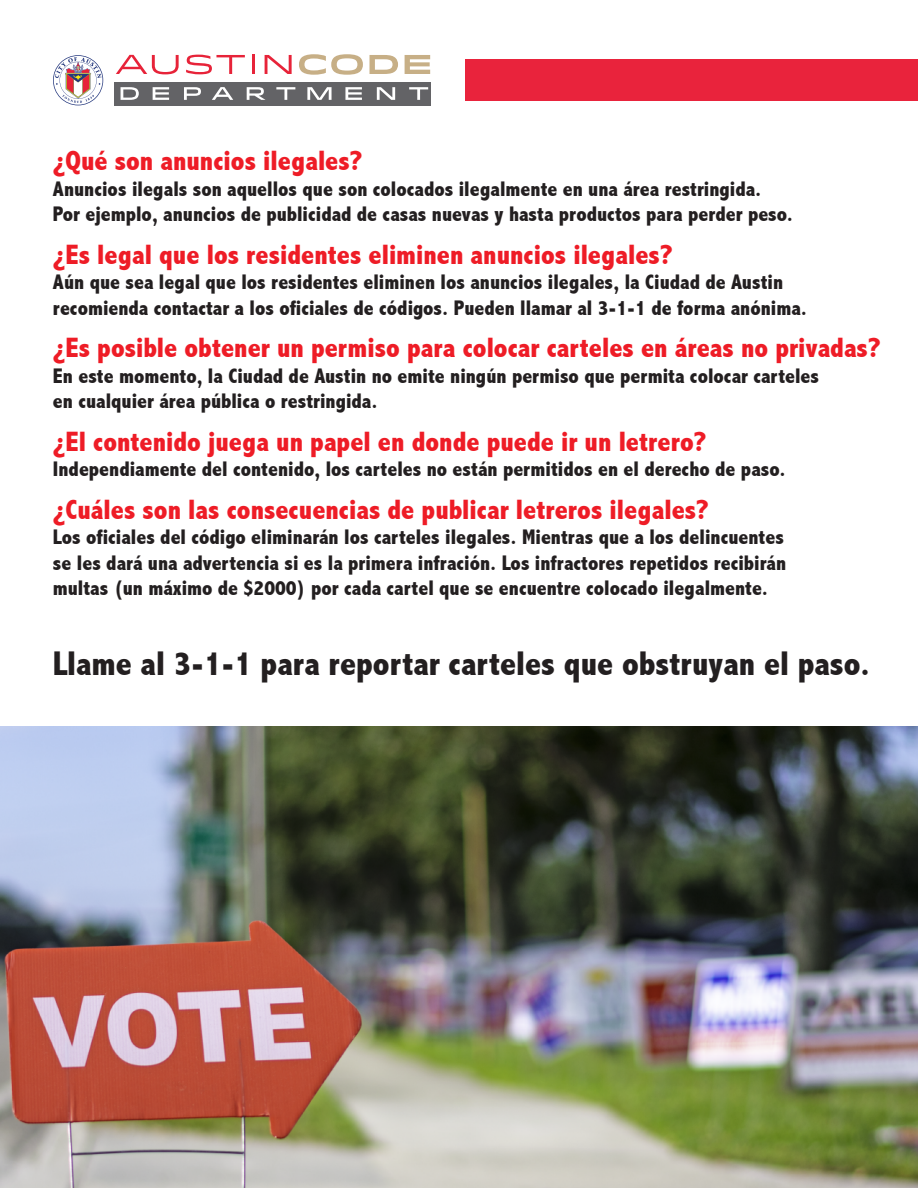
<style>
.page{position:relative;width:918px;height:1188px;background:#fff}
.page>*{position:absolute;margin:0;border:0;box-sizing:border-box;transform-origin:0 0}
.t1{font:800 condensed 34.35px "Abadi";color:#231f20}
.t2{font:800 condensed 28.05px "Abadi";color:#ee1c26}
.t3{font:800 condensed 21.15px/25.3px "Abadi";color:#231f20}
</style>
<div class="page">
<div style="left:115px;top:82px;width:316px;height:24px;background:#636366"></div>
<svg style="left:116px;top:55px;width:63px;height:19px"></svg>
<svg style="left:186px;top:55px;width:59px;height:19px"></svg>
<hr style="left:252px;top:55px;width:3px;height:19px;background:#e72339">
<svg style="left:265px;top:55px;width:27px;height:19px"></svg>
<svg style="left:299px;top:54px;width:64px;height:21px"></svg>
<svg style="left:370px;top:55px;width:28px;height:19px"></svg>
<svg style="left:405px;top:55px;width:25px;height:19px"></svg>
<svg style="left:121px;top:87px;width:18px;height:13px"></svg>
<svg style="left:153px;top:87px;width:16px;height:13px"></svg>
<svg style="left:184px;top:87px;width:17px;height:13px"></svg>
<svg style="left:212px;top:87px;width:21px;height:13px"></svg>
<svg style="left:247px;top:87px;width:18px;height:13px"></svg>
<svg style="left:276px;top:87px;width:19px;height:13px"></svg>
<svg style="left:307px;top:87px;width:25px;height:13px"></svg>
<svg style="left:345px;top:87px;width:17px;height:13px"></svg>
<svg style="left:377px;top:87px;width:18px;height:13px"></svg>
<svg style="left:409px;top:87px;width:19px;height:13px"></svg>
<svg style="left:53px;top:55px;width:50px;height:50px"></svg>
<img style="left:0;top:727px;width:918px;height:461px">
<div style="left:465px;top:59px;width:453px;height:42px;background:#e9233c"></div>
<h2 class="t2" style="left:53px;top:145px;width:311px">¿Qué son anuncios ilegales?</h2>
<p class="t3" style="left:53px;top:176px;width:742px">Anuncios ilegals son aquellos que son colocados ilegalmente en una área restringida.<br>Por ejemplo, anuncios de publicidad de casas nuevas y hasta productos para perder peso.</p>
<h2 class="t2" style="left:53px;top:238px;width:621px">¿Es legal que los residentes eliminen anuncios ilegales?</h2>
<p class="t3" style="left:53px;top:269px;width:756px">Aún que sea legal que los residentes eliminen los anuncios ilegales, la Ciudad de Austin recomienda contactar a los oficiales de códigos. Pueden llamar al 3-1-1 de forma anónima.</p>
<h2 class="t2" style="left:53px;top:332px;width:829px">¿Es posible obtener un permiso para colocar carteles en áreas no privadas?</h2>
<p class="t3" style="left:53px;top:363px;width:768px">En este momento, la Ciudad de Austin no emite ningún permiso que permita colocar carteles en cualquier área pública o restringida.</p>
<h2 class="t2" style="left:53px;top:425px;width:655px">¿El contenido juega un papel en donde puede ir un letrero?</h2>
<p class="t3" style="left:53px;top:456px;width:734px">Independiamente del contenido, los carteles no están permitidos en el derecho de paso.</p>
<h2 class="t2" style="left:53px;top:493px;width:657px">¿Cuáles son las consecuencias de publicar letreros ilegales?</h2>
<p class="t3" style="left:53px;top:524px;width:735px;text-align:justify">Los oficiales del código eliminarán los carteles ilegales. Mientras que a los delincuentes se les dará una advertencia si es la primera infración. Los infractores repetidos recibirán multas (un máximo de $2000) por cada cartel que se encuentre colocado ilegalmente.</p>
<h1 class="t1" style="left:53px;top:644px;width:819px">Llame al 3-1-1 para reportar carteles que obstruyan el paso.</h1>
</div>
